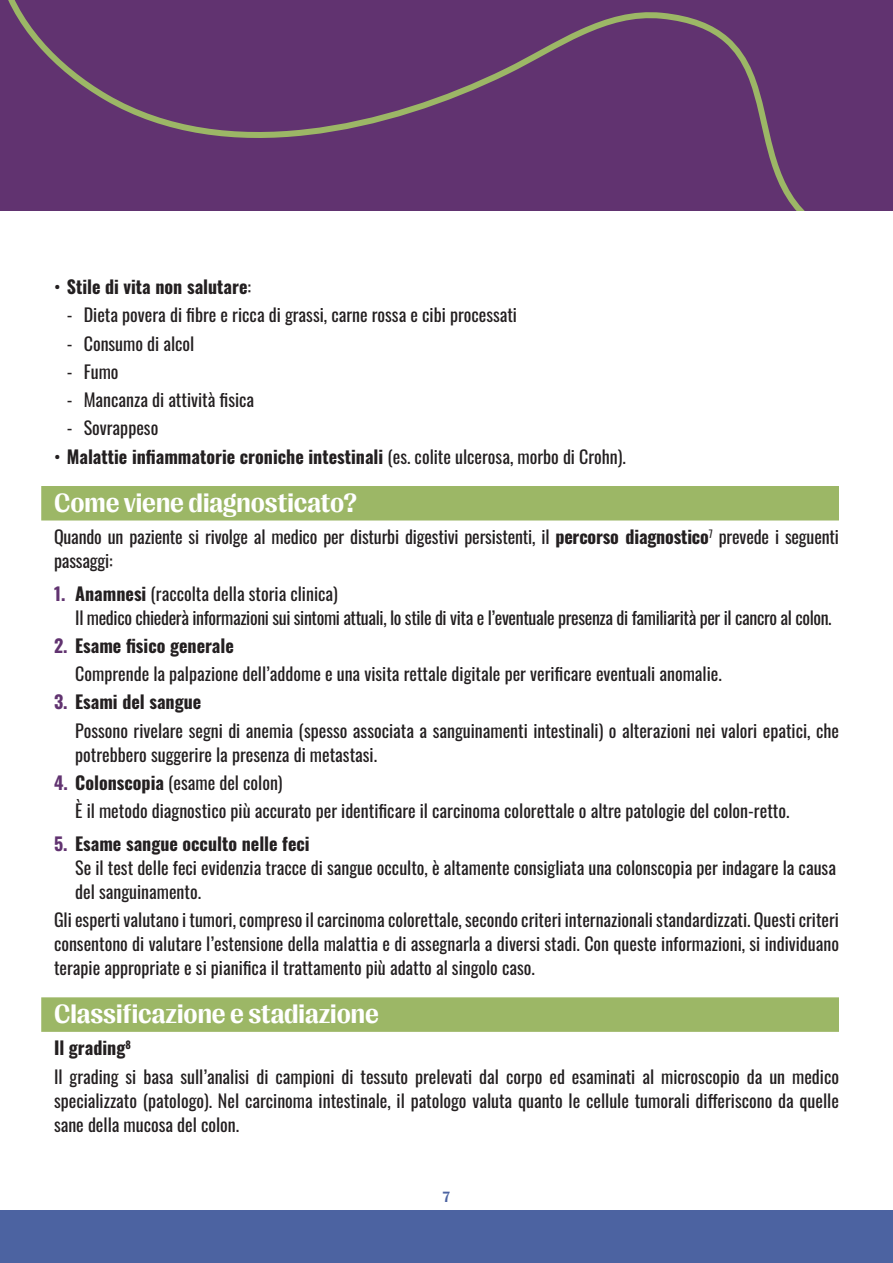
<style>
.page{position:relative;width:893px;height:1263px;background:#fff}
.page>*{position:absolute;margin:0;border:0;box-sizing:border-box;transform-origin:0 0}
.ST{font:700 27px "PP Right Gothic";color:#fff}
.t1{font:18px/24px "Oswald";color:#231f20}
.t2{font:700 18px "Oswald";color:#231f20}
.t3{font:18px "Oswald";letter-spacing:-.02em;color:#231f20}
.t4{font:700 15px "PP Right Gothic";color:#4c63a1}
.s1{font-weight:400}
.s2{font-weight:700}
.s3{font-weight:700;color:#613370}
.s4{color:#613370}
</style>
<div class="page">
<div style="left:0;top:0;width:893px;height:211px;background:#613370"></div>
<div style="left:0;top:1211px;width:893px;height:52px;background:#4c63a1"></div>
<div style="left:41px;top:486px;width:798px;height:34px;background:#9cb766"></div>
<div style="left:41px;top:997px;width:798px;height:35px;background:#9cb766"></div>
<p class="t2" style="left:54px;top:277px;width:199px"><span class="s1">•</span> Stile di vita non salutare<span class="s1">:</span></p>
<p class="t1" style="left:67px;top:301px;width:452px">- Dieta povera di fibre e ricca di grassi, carne rossa e cibi processati</p>
<p class="t1" style="left:67px;top:329px;width:129px">- Consumo di alcol</p>
<p class="t1" style="left:67px;top:358px;width:53px">- Fumo</p>
<p class="t1" style="left:67px;top:386px;width:189px">- Mancanza di attività fisica</p>
<p class="t1" style="left:67px;top:414px;width:93px">- Sovrappeso</p>
<p class="t2" style="left:54px;top:447px;width:573px"><span class="s1">•</span> Malattie infiammatorie croniche intestinali <span class="s1">(es. colite ulcerosa, morbo di Crohn).</span></p>
<p class="ST" style="left:54px;top:487px;width:305px">Come viene diagnosticato?</p>
<p class="t1" style="left:54px;top:523px;width:786px">Quando un paziente si rivolge al medico per disturbi digestivi persistenti, il <span class="s2">percorso diagnostico</span><sup>7</sup> prevede i seguenti passaggi:</p>
<p class="t1" style="left:54px;top:579px;width:285px"><span class="s3">1.</span> <span class="s2">Anamnesi</span> (raccolta della storia clinica)</p>
<p class="t3" style="left:75px;top:601px;width:758px">Il medico chiederà informazioni sui sintomi attuali, lo stile di vita e l’eventuale presenza di familiarità per il cancro al colon.</p>
<p class="t2" style="left:54px;top:636px;width:181px"><span class="s4">2.</span> Esame fisico generale</p>
<p class="t1" style="left:75px;top:660px;width:648px">Comprende la palpazione dell’addome e una visita rettale digitale per verificare eventuali anomalie.</p>
<p class="t2" style="left:54px;top:692px;width:149px"><span class="s4">3.</span> Esami del sangue</p>
<p class="t1" style="left:75px;top:716px;width:765px">Possono rivelare segni di anemia (spesso associata a sanguinamenti intestinali) o alterazioni nei valori epatici, che potrebbero suggerire la presenza di metastasi.</p>
<p class="t1" style="left:54px;top:769px;width:230px"><span class="s3">4.</span> <span class="s2">Colonscopia</span> (esame del colon)</p>
<p class="t1" style="left:75px;top:797px;width:716px">È il metodo diagnostico più accurato per identificare il carcinoma colorettale o altre patologie del colon-retto.</p>
<p class="t1" style="left:75px;top:829px;width:762px;text-indent:-21px"><span class="s3">5.</span> <span class="s2">Esame sangue occulto nelle feci<br></span>Se il test delle feci evidenzia tracce di sangue occulto, è altamente consigliata una colonscopia per indagare la causa del sanguinamento.</p>
<p class="t1" style="left:54px;top:906px;width:786px;text-align:justify">Gli esperti valutano i tumori, compreso il carcinoma colorettale, secondo criteri internazionali standardizzati. Questi criteri consentono di valutare l’estensione della malattia e di assegnarla a diversi stadi. Con queste informazioni, si individuano terapie appropriate e si pianifica il trattamento più adatto al singolo caso.</p>
<p class="ST" style="left:54px;top:999px;width:326px">Classificazione e stadiazione</p>
<p class="t2" style="left:54px;top:1039px;width:78px">Il grading<sup>8</sup></p>
<p class="t1" style="left:54px;top:1062px;width:787px;text-align:justify">Il grading si basa sull’analisi di campioni di tessuto prelevati dal corpo ed esaminati al microscopio da un medico specializzato (patologo). Nel carcinoma intestinale, il patologo valuta quanto le cellule tumorali differiscono da quelle sane della mucosa del colon.</p>
<p class="t4" style="left:443px;top:1189px;width:9px">7</p>
</div>
